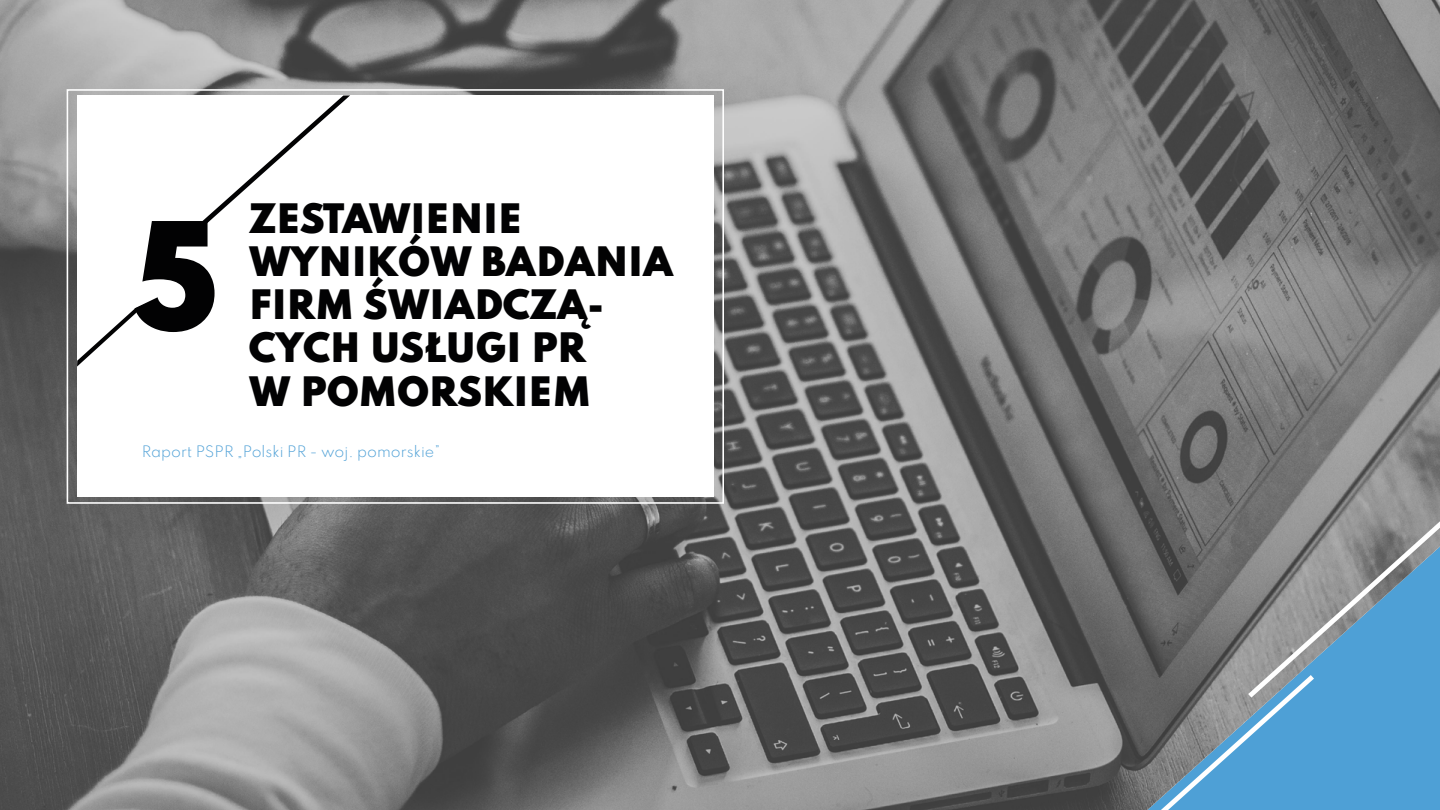
<style>
.page{position:relative;width:1440px;height:810px;background:#fff}
.page>*{position:absolute;margin:0;border:0;box-sizing:border-box;transform-origin:0 0}
.t1{font:900 132.15px "Spartan";color:#020203}
.t2{font:900 36px/43.2px "Spartan";color:#020203}
.t3{font:300 14.02px "Spartan";color:#4ea0d6}
</style>
<div class="page">
<img style="left:0;top:0;width:1440px;height:810px">
<div style="left:77px;top:96px;width:637px;height:401px;background:#fff"></div>
<svg style="left:77px;top:303px;width:70px;height:64px"></svg>
<svg style="left:200px;top:95px;width:150px;height:131px"></svg>
<svg style="left:1161px;top:521px;width:279px;height:289px;background:#6b91aa"></svg>
<div style="left:67px;top:89px;width:657px;height:415px;border:2px solid #fff"></div>
<p class="t2" style="left:249px;top:196px;width:426px">ZESTAWIENIE<br>WYNIKÓW BADANIA<br>FIRM ŚWIADCZĄ-<br>CYCH USŁUGI PR<br>W POMORSKIEM</p>
<p class="t3" style="left:142px;top:441px;width:300px">Raport PSPR „Polski PR - woj. pomorskie”</p>
<h1 class="t1" style="left:133px;top:178px;width:88px">5</h1>
</div>
